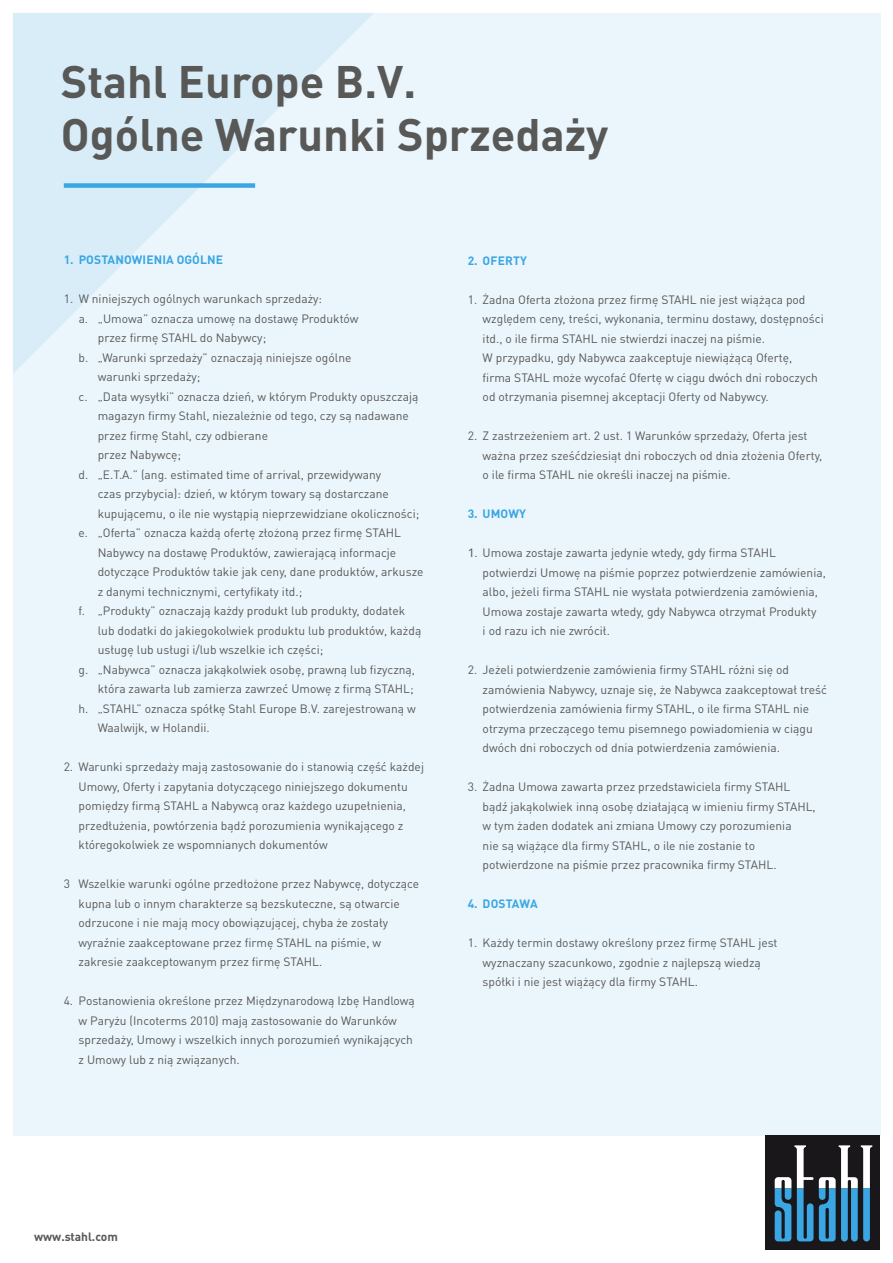
<style>
.page{position:relative;width:893px;height:1263px;background:#fff}
.page>*{position:absolute;margin:0;border:0;box-sizing:border-box;transform-origin:0 0}
.t1{font:700 45px/52.5px "DIN Pro";color:#585857}
.t2{font:12px/19.5px "DIN Pro";color:#585857}
.t3{font:700 12px "DIN Pro";letter-spacing:.01em;color:#3aa6e3}
.t4{font:700 12px "DIN Pro";color:#585857}
.s1{font-family:"Akkurat Std"}
</style>
<div class="page">
<div style="left:13px;top:13px;width:867px;height:1122px;background:#ebf6fc"></div>
<svg style="left:13px;top:13px;width:360px;height:360px;fill:#d9edf9"></svg>
<div style="left:765px;top:1135px;width:115px;height:115px;background:#1a171b"></div>
<svg style="left:775px;top:1145px;width:97px;height:96px"></svg>
<div style="left:64px;top:183px;width:191px;height:5px;background:#3aa6e3"></div>
<h1 class="t1" style="left:61px;top:54px;width:549px">Stahl Europe B.V.<br>Ogólne Warunki Sprzedaży</h1>
<p class="t3" style="left:64px;top:252px;width:161px">1. POSTANOWIENIA OGÓLNE</p>
<p class="t2" style="left:64px;top:289px;width:260px">1. W niniejszych ogólnych warunkach sprzedaży:</p>
<p class="t2" style="left:79px;top:308px;width:281px">a. „Umowa” oznacza umowę na dostawę Produktów</p>
<p class="t2" style="left:98px;top:328px;width:170px">przez firmę STAHL do Nabywcy;</p>
<p class="t2" style="left:79px;top:347px;width:274px">b. „Warunki sprzedaży” oznaczają niniejsze ogólne</p>
<p class="t2" style="left:98px;top:367px;width:104px">warunki sprzedaży;</p>
<p class="t2" style="left:79px;top:386px;width:341px">c. „Data wysyłki” oznacza dzień, w którym Produkty opuszczają</p>
<p class="t2" style="left:98px;top:406px;width:313px">magazyn firmy Stahl, niezależnie od tego, czy są nadawane</p>
<p class="t2" style="left:98px;top:425px;width:172px">przez firmę Stahl, czy odbierane</p>
<p class="t2" style="left:98px;top:445px;width:85px">przez Nabywcę;</p>
<p class="t2" style="left:79px;top:464px;width:304px">d. „E.T.A.” (ang. estimated time of arrival, przewidywany</p>
<p class="t2" style="left:98px;top:484px;width:293px">czas przybycia): dzień, w którym towary są dostarczane</p>
<p class="t2" style="left:98px;top:503px;width:323px">kupującemu, o ile nie wystąpią nieprzewidziane okoliczności;</p>
<p class="t2" style="left:79px;top:523px;width:324px">e. „Oferta” oznacza każdą ofertę złożoną przez firmę STAHL</p>
<p class="t2" style="left:98px;top:542px;width:300px">Nabywcy na dostawę Produktów, zawierającą informacje</p>
<p class="t2" style="left:98px;top:562px;width:327px">dotyczące Produktów takie jak ceny, dane produktów, arkusze</p>
<p class="t2" style="left:98px;top:581px;width:206px">z danymi technicznymi, certyfikaty itd.;</p>
<p class="t2" style="left:79px;top:601px;width:328px">f. „Produkty” oznaczają każdy produkt lub produkty, dodatek</p>
<p class="t2" style="left:98px;top:620px;width:325px">lub dodatki do jakiegokolwiek produktu lub produktów, każdą</p>
<p class="t2" style="left:98px;top:640px;width:227px">usługę lub usługi i/lub wszelkie ich części;</p>
<p class="t2" style="left:79px;top:659px;width:338px">g. „Nabywca” oznacza jakąkolwiek osobę, prawną lub fizyczną,</p>
<p class="t2" style="left:98px;top:679px;width:317px">która zawarła lub zamierza zawrzeć Umowę z firmą STAHL;</p>
<p class="t2" style="left:79px;top:698px;width:339px">h. „STAHL” oznacza spółkę Stahl Europe B.V. zarejestrowaną w</p>
<p class="t2" style="left:98px;top:718px;width:113px">Waalwijk, w Holandii.</p>
<p class="t2" style="left:79px;top:757px;width:347px;text-indent:-15px">2. Warunki sprzedaży mają zastosowanie do i stanowią część każdej Umowy, Oferty i zapytania dotyczącego niniejszego dokumentu pomiędzy firmą STAHL a Nabywcą oraz każdego uzupełnienia, przedłużenia, powtórzenia bądź porozumienia wynikającego z któregokolwiek ze wspomnianych dokumentów</p>
<p class="t2" style="left:79px;top:874px;width:342px;text-indent:-15px">3 Wszelkie warunki ogólne przedłożone przez Nabywcę, dotyczące kupna lub o innym charakterze są bezskuteczne, są otwarcie odrzucone i nie mają mocy obowiązującej, chyba że zostały wyraźnie zaakceptowane przez firmę STAHL na piśmie, w zakresie zaakceptowanym przez firmę STAHL.</p>
<p class="t2" style="left:79px;top:991px;width:338px;text-indent:-15px">4. Postanowienia określone przez Międzynarodową Izbę Handlową w Paryżu (Incoterms 2010) mają zastosowanie do Warunków sprzedaży, Umowy i wszelkich innych porozumień wynikających z Umowy lub z nią związanych.</p>
<p class="t3" style="left:468px;top:252px;width:61px">2. OFERTY</p>
<p class="t2" style="left:483px;top:289px;width:343px;text-indent:-15px">1. Żadna Oferta złożona przez firmę STAHL nie jest wiążąca pod względem ceny, treści, wykonania, terminu dostawy, dostępności itd., o ile firma STAHL nie stwierdzi inaczej na piśmie.<br>W przypadku, gdy Nabywca zaakceptuje niewiążącą Ofertę, firma STAHL może wycofać Ofertę w ciągu dwóch dni roboczych od otrzymania pisemnej akceptacji Oferty od Nabywcy.</p>
<p class="t2" style="left:483px;top:425px;width:341px;text-indent:-15px">2. Z zastrzeżeniem art. 2 ust. 1 Warunków sprzedaży, Oferta jest ważna przez sześćdziesiąt dni roboczych od dnia złożenia Oferty, o ile firma STAHL nie określi inaczej na piśmie.</p>
<p class="t3" style="left:468px;top:506px;width:60px">3. UMOWY</p>
<p class="t2" style="left:483px;top:542px;width:345px;text-indent:-15px"><span class="s1">1</span>. Umowa zostaje zawarta jedynie wtedy, gdy firma STAHL potwierdzi Umowę na piśmie poprzez potwierdzenie zamówienia, albo, jeżeli firma STAHL nie wysłała potwierdzenia zamówienia, Umowa zostaje zawarta wtedy, gdy Nabywca otrzymał Produkty<br>i od razu ich nie zwrócił.</p>
<p class="t2" style="left:483px;top:659px;width:346px;text-indent:-15px">2. Jeżeli potwierdzenie zamówienia firmy STAHL różni się od zamówienia Nabywcy, uznaje się, że Nabywca zaakceptował treść potwierdzenia zamówienia firmy STAHL, o ile firma STAHL nie otrzyma przeczącego temu pisemnego powiadomienia w ciągu dwóch dni roboczych od dnia potwierdzenia zamówienia.</p>
<p class="t2" style="left:483px;top:776px;width:335px;text-indent:-15px">3. Żadna Umowa zawarta przez przedstawiciela firmy STAHL bądź jakąkolwiek inną osobę działającą w imieniu firmy STAHL, w tym żaden dodatek ani zmiana Umowy czy porozumienia<br>nie są wiążące dla firmy STAHL, o ile nie zostanie to potwierdzone na piśmie przez pracownika firmy STAHL.</p>
<p class="t3" style="left:468px;top:896px;width:71px">4. DOSTAWA</p>
<p class="t2" style="left:483px;top:932px;width:296px;text-indent:-15px">1. Każdy termin dostawy określony przez firmę STAHL jest wyznaczany szacunkowo, zgodnie z najlepszą wiedzą spółki i nie jest wiążący dla firmy STAHL.</p>
<p class="t4" style="left:34px;top:1229px;width:85px">www.stahl.com</p>
</div>
